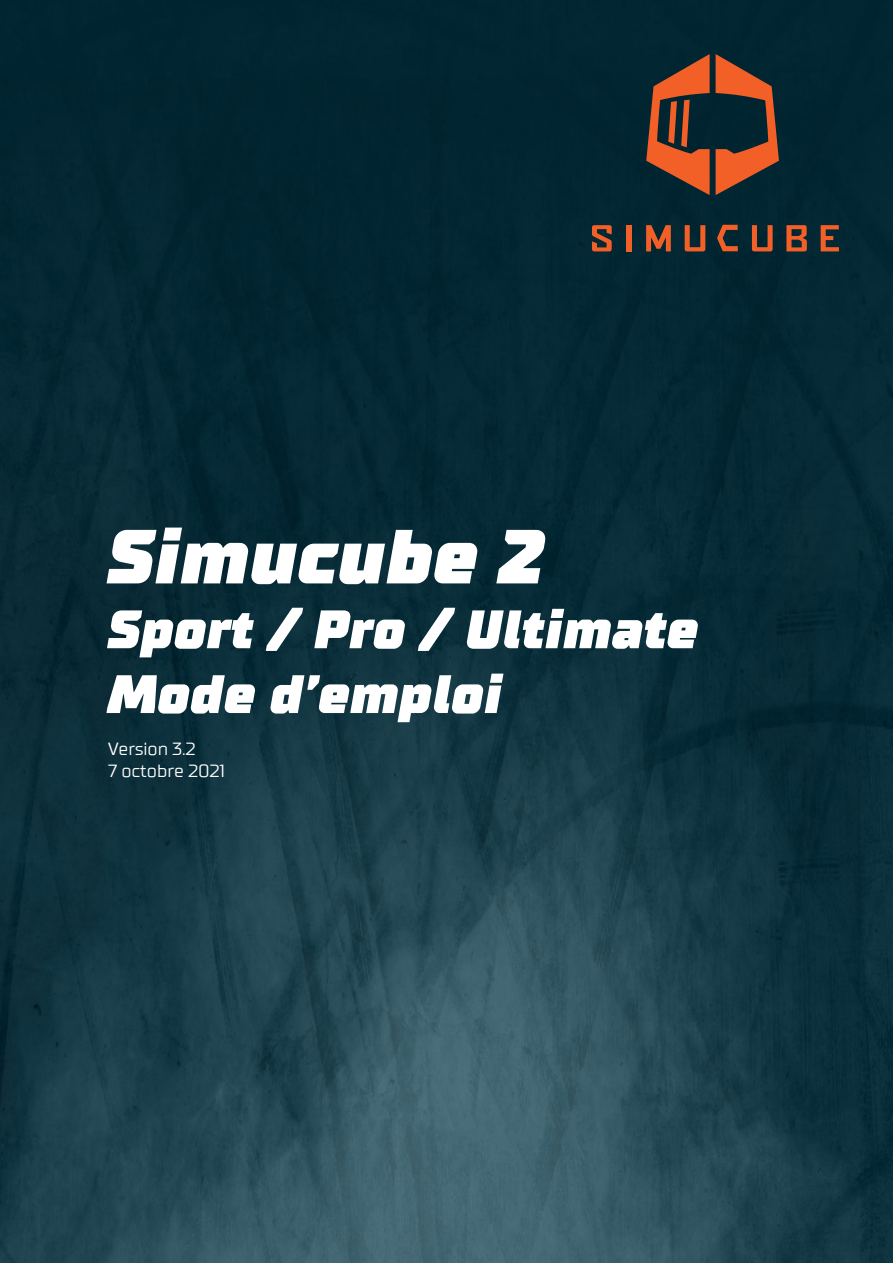
<style>
.page{position:relative;width:893px;height:1263px;background:#fff}
.page>*{position:absolute;margin:0;border:0;box-sizing:border-box;transform-origin:0 0}
.t1{font:italic 900 76.5px "TT Supermolot";color:#fff}
.t2{font:italic 900 54px/64.8px "TT Supermolot";color:#fff}
.t3{font:18px/21.6px "TT Supermolot";color:#fff}
</style>
<div class="page">
<img style="left:0;top:0;width:893px;height:1263px">
<svg style="left:716px;top:54px;width:63px;height:141px;background:#653d2c"></svg>
<svg style="left:646px;top:54px;width:64px;height:141px;background:#71402c"></svg>
<svg style="left:592px;top:225px;width:20px;height:26px"></svg>
<div style="left:626px;top:225px;width:5px;height:26px;background:#f26027"></div>
<svg style="left:646px;top:225px;width:25px;height:26px"></svg>
<svg style="left:685px;top:225px;width:20px;height:26px"></svg>
<svg style="left:752px;top:225px;width:21px;height:26px"></svg>
<svg style="left:786px;top:225px;width:21px;height:26px"></svg>
<svg style="left:821px;top:225px;width:18px;height:26px"></svg>
<svg style="left:717px;top:225px;width:21px;height:26px"></svg>
<h1 class="t1" style="left:108px;top:524px;width:437px">Simucube 2</h1>
<p class="t2" style="left:108px;top:601px;width:592px">Sport / Pro / Ultimate<br>Mode d’emploi</p>
<p class="t3" style="left:108px;top:738px;width:119px">Version 3.2<br>7 octobre 2021</p>
</div>
